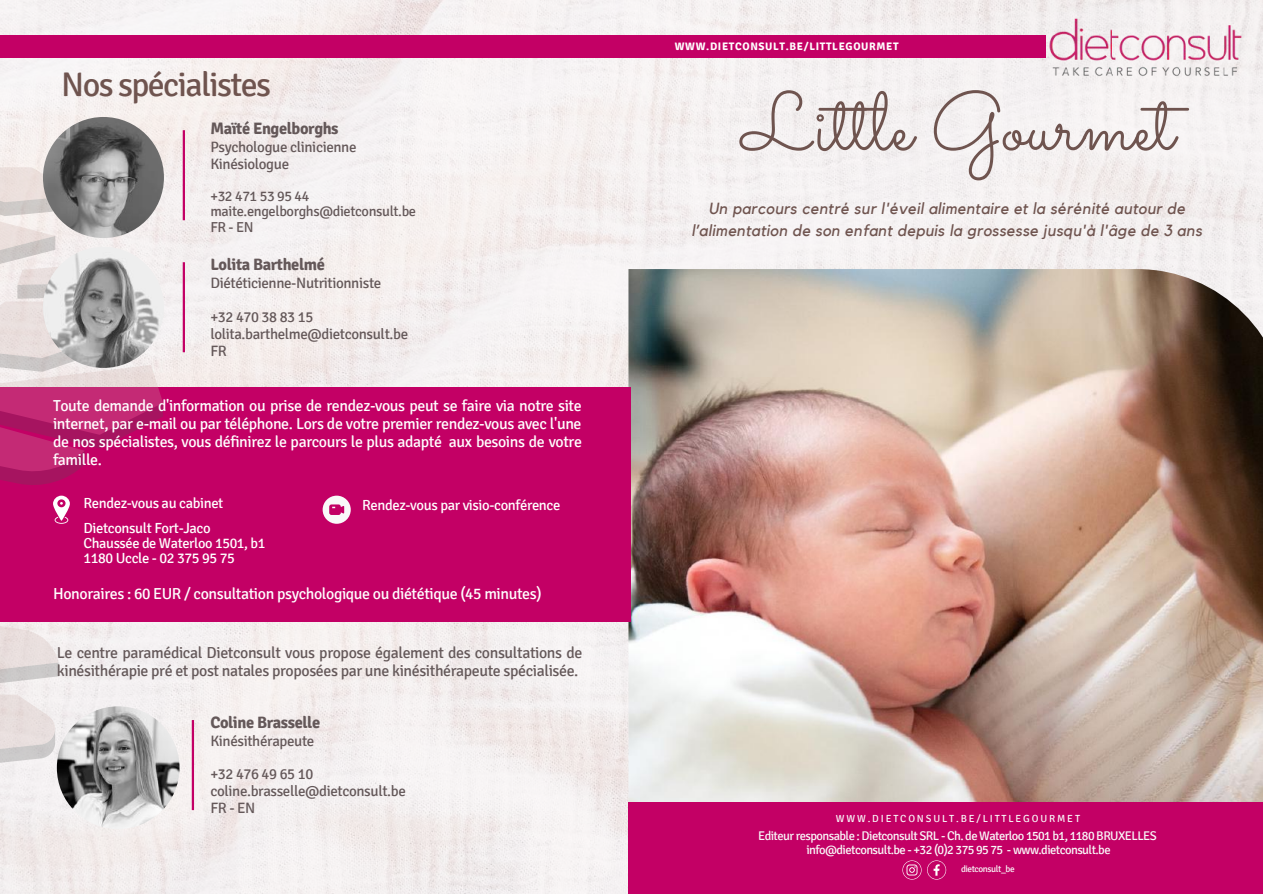
<style>
.page{position:relative;width:1263px;height:894px;background:#fff}
.page>*{position:absolute;margin:0;border:0;box-sizing:border-box;transform-origin:0 0}
.t1{font:82.2px "Sacramento";color:#6f544f}
.t2{font:34.05px "Signika";letter-spacing:-.045em;color:#6f544f}
.t3{font:700 16.5px "Signika";letter-spacing:-.025em;color:#645859}
.t4{font:italic 16.05px/22.5px "Kollektif";letter-spacing:.02em;color:#6f544f;text-align:center}
.t5{font:15.9px/18px "Signika";letter-spacing:-.025em;color:#fff;text-align:justify}
.t6{font:15.9px/18px "Signika";letter-spacing:-.025em;color:#645859}
.t7{font:15px/16.8px "Signika";letter-spacing:-.025em;color:#645859}
.t8{font:14.7px/24.8px "Signika";letter-spacing:-.025em;color:#fff}
.t9{font:14.4px/15.8px "Signika";letter-spacing:-.025em;color:#645859}
.t10{font:14.4px "Signika";letter-spacing:-.025em;color:#fff}
.t11{font:12.6px/13.6px "Signika";letter-spacing:-.045em;color:#f9f9f9;text-align:center}
.t12{font:700 10.95px "Signika";letter-spacing:.06em;color:#fff}
.t13{font:10.35px "Signika";letter-spacing:.18em;color:#f9f9f9}
.t14{font:9.3px "Signika";letter-spacing:-.045em;color:#f9f9f9}
</style>
<div class="page">
<img style="left:0;top:0;width:1263px;height:893px">
<div style="left:533px;top:36px;width:513px;height:22px;background:#c30065"></div>
<div style="left:0;top:36px;width:640px;height:22px;background:#c30065"></div>
<img style="left:628px;top:269px;width:635px;height:533px">
<div style="left:628px;top:802px;width:635px;height:91px;background:#c30065"></div>
<svg style="left:927px;top:860px;width:19px;height:19px"></svg>
<svg style="left:902px;top:860px;width:19px;height:19px"></svg>
<img style="left:1045px;top:10px;width:200px;height:77px">
<div style="left:0;top:388px;width:631px;height:233px;background:#c30065"></div>
<svg style="left:0;top:167px;width:163px;height:583px"></svg>
<svg style="left:0;top:209px;width:115px;height:519px"></svg>
<img style="left:43px;top:117px;width:121px;height:121px;border-radius:50%">
<svg style="left:53px;top:495px;width:17px;height:28px"></svg>
<svg style="left:323px;top:495px;width:28px;height:28px"></svg>
<img style="left:57px;top:706px;width:123px;height:122px;border-radius:50%">
<hr style="left:183px;top:130px;width:2px;height:90px;background:#c30065">
<hr style="left:183px;top:262px;width:2px;height:90px;background:#c30065">
<img style="left:43px;top:247px;width:121px;height:121px;border-radius:50%">
<hr style="left:192px;top:719px;width:2px;height:90px;background:#c30065">
<h2 class="t2" style="left:61px;top:64px;width:211px">Nos spécialistes</h2>
<p class="t3" style="left:210px;top:119px;width:130px">Maïté Engelborghs</p>
<p class="t7" style="left:210px;top:139px;width:148px">Psychologue clinicienne<br>Kinésiologue</p>
<p class="t9" style="left:210px;top:188px;width:207px">+32 471 53 95 44 maite.engelborghs@dietconsult.be<br>FR-EN</p>
<p class="t3" style="left:210px;top:255px;width:116px">Lolita Barthelmé</p>
<p class="t7" style="left:210px;top:275px;width:172px">Diététicienne-Nutritionniste</p>
<p class="t7" style="left:210px;top:309px;width:199px">+32 470 38 83 15 lolita.barthelme@dietconsult.be<br>FR</p>
<p class="t5" style="left:53px;top:396px;width:530px">Toute demande d'information ou prise de rendez-vous peut se faire via notre site internet, par e-mail ou par téléphone. Lors de votre premier rendez-vous avec l'une de nos spécialistes, vous définirez le parcours le plus adapté aux besoins de votre famille.</p>
<p class="t8" style="left:362px;top:492px;width:200px">Rendez-vous par visio-conférence</p>
<p class="t8" style="left:83px;top:491px;width:141px">Rendez-vous au cabinet<br>Dietconsult Fort-Jaco</p>
<p class="t10" style="left:83px;top:534px;width:183px">Chaussée de Waterloo 1501, b1</p>
<p class="t8" style="left:83px;top:546px;width:153px">1180 Uccle - 02 375 95 75</p>
<p class="t5" style="left:53px;top:584px;width:490px">Honoraires : 60 EUR / consultation psychologique ou diététique (45 minutes)</p>
<p class="t6" style="left:57px;top:644px;width:527px">Le centre paramédical Dietconsult vous propose également des consultations de kinésithérapie pré et post natales proposées par une kinésithérapeute spécialisée.</p>
<p class="t3" style="left:210px;top:711px;width:111px">Coline Brasselle</p>
<p class="t7" style="left:210px;top:732px;width:106px">Kinésithérapeute</p>
<p class="t7" style="left:210px;top:765px;width:197px">+32 476 49 65 10 coline.brasselle@dietconsult.be<br>FR-EN</p>
<p class="t12" style="left:675px;top:40px;width:225px">WWW.DIETCONSULT.BE/LITTLEGOURMET</p>
<h1 class="t1" style="left:742px;top:73px;width:434px">Lit le Gourmet</h1>
<p class="t4" style="left:692px;top:197px;width:512px">Un parcours centré sur l'éveil alimentaire et la sérénité autour de l’alimentation de son enfant depuis la grossesse jusqu'à l'âge de 3 ans</p>
<p class="t13" style="left:836px;top:812px;width:246px">WWW.DIETCONSULT.BE/LITTLEGOURMET</p>
<p class="t11" style="left:758px;top:828px;width:400px">Editeur responsable : Dietconsult SRL - Ch. de Waterloo 1501 b1, 1180 BRUXELLES info@dietconsult.be - +32 (0)2 375 95 75 - www.dietconsult.be</p>
<p class="t14" style="left:961px;top:863px;width:55px">dietconsult_be</p>
</div>
